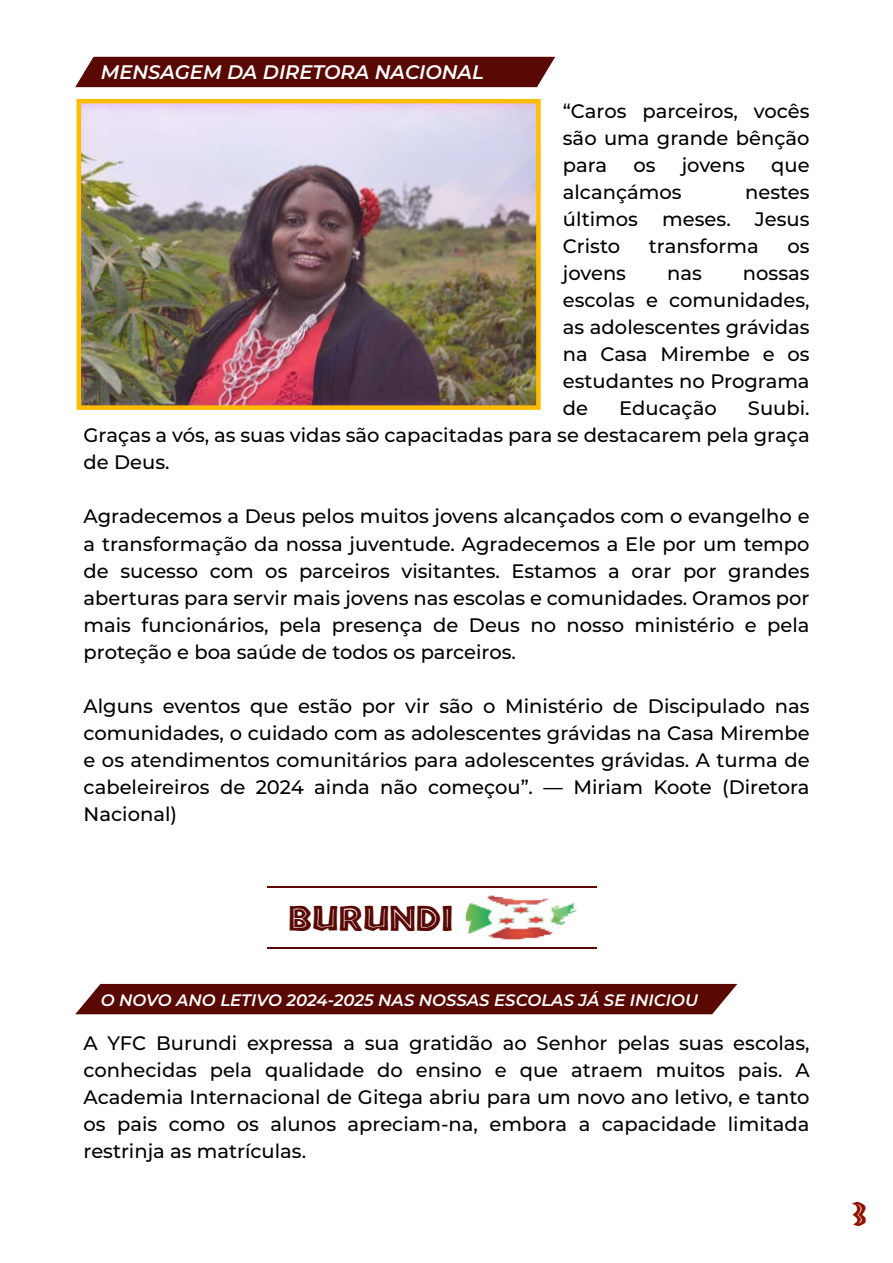
<style>
.page{position:relative;width:893px;height:1263px;background:#fff}
.page>*{position:absolute;margin:0;border:0;box-sizing:border-box;transform-origin:0 0}
.t1{font:32.85px "African";color:#590803}
.t2{font:31.5px "African";color:#911002}
.t3{font:500 19.5px/27px "Montserrat";color:#000;text-align:justify}
.t4{font:italic 600 19.5px "Montserrat";color:#fff}
.t5{font:italic 600 16.5px "Montserrat";color:#fff}
</style>
<div class="page">
<img style="left:82px;top:104px;width:454px;height:301px">
<hr style="left:268px;top:946px;width:329px;height:2px;background:#590803">
<hr style="left:268px;top:886px;width:329px;height:2px;background:#590803">
<div style="left:75px;top:57px;width:480px;height:30px;background:#590803"></div>
<div style="left:75px;top:984px;width:662px;height:30px;background:#590803"></div>
<div style="left:77px;top:99px;width:464px;height:311px;border:4px solid #ffbc00"></div>
<img style="left:458px;top:895px;width:129px;height:54px">
<p class="t4" style="left:101px;top:58px;width:385px">MENSAGEM DA DIRETORA NACIONAL</p>
<p class="t3" style="left:563px;top:97px;width:248px">“Caros parceiros, vocês são uma grande bênção para</p>
<p class="t3" style="left:633px;top:151px;width:24px">os</p>
<p class="t3" style="left:682px;top:151px;width:65px">jovens</p>
<p class="t3" style="left:771px;top:151px;width:40px">que</p>
<p class="t3" style="left:563px;top:178px;width:120px">alcançámos</p>
<p class="t3" style="left:563px;top:178px;width:248px;text-indent:182px">nestes últimos meses. Jesus Cristo</p>
<p class="t3" style="left:649px;top:232px;width:111px">transforma</p>
<p class="t3" style="left:787px;top:232px;width:24px">os</p>
<p class="t3" style="left:563px;top:259px;width:65px">jovens</p>
<p class="t3" style="left:667px;top:259px;width:36px">nas</p>
<p class="t3" style="left:563px;top:259px;width:248px;text-indent:180px">nossas escolas e comunidades, as adolescentes grávidas na Casa Mirembe e os estudantes no Programa de</p>
<p class="t3" style="left:84px;top:394px;width:727px;text-indent:664px">Suubi.<br>Graças a vós, as suas vidas são capacitadas para se destacarem pela graça de Deus.</p>
<p class="t3" style="left:84px;top:502px;width:727px">Agradecemos a Deus pelos muitos jovens alcançados com o evangelho e a transformação da nossa juventude. Agradecemos a Ele por um tempo de sucesso com os parceiros visitantes. Estamos a orar por grandes aberturas para servir mais jovens nas escolas e comunidades. Oramos por mais funcionários, pela presença de Deus no nosso ministério e pela proteção e boa saúde de todos os parceiros.</p>
<p class="t3" style="left:84px;top:691px;width:727px">Alguns eventos que estão por vir são o Ministério de Discipulado nas comunidades, o cuidado com as adolescentes grávidas na Casa Mirembe e os atendimentos comunitários para adolescentes grávidas. A turma de cabeleireiros de 2024 ainda não começou”. — Miriam Koote (Diretora Nacional)</p>
<p class="t3" style="left:619px;top:394px;width:99px">Educação</p>
<h1 class="t1" style="left:289px;top:905px;width:166px">BURUNDI</h1>
<p class="t5" style="left:101px;top:989px;width:599px">O NOVO ANO LETIVO 2024-2025 NAS NOSSAS ESCOLAS JÁ SE INICIOU</p>
<p class="t3" style="left:84px;top:1028px;width:728px">A YFC Burundi expressa a sua gratidão ao Senhor pelas suas escolas, conhecidas pela qualidade do ensino e que atraem muitos pais. A Academia Internacional de Gitega abriu para um novo ano letivo, e tanto os pais como os alunos apreciam-na, embora a capacidade limitada restrinja as matrículas.</p>
<h2 class="t2" style="left:851px;top:1202px;width:17px">3</h2>
</div>
